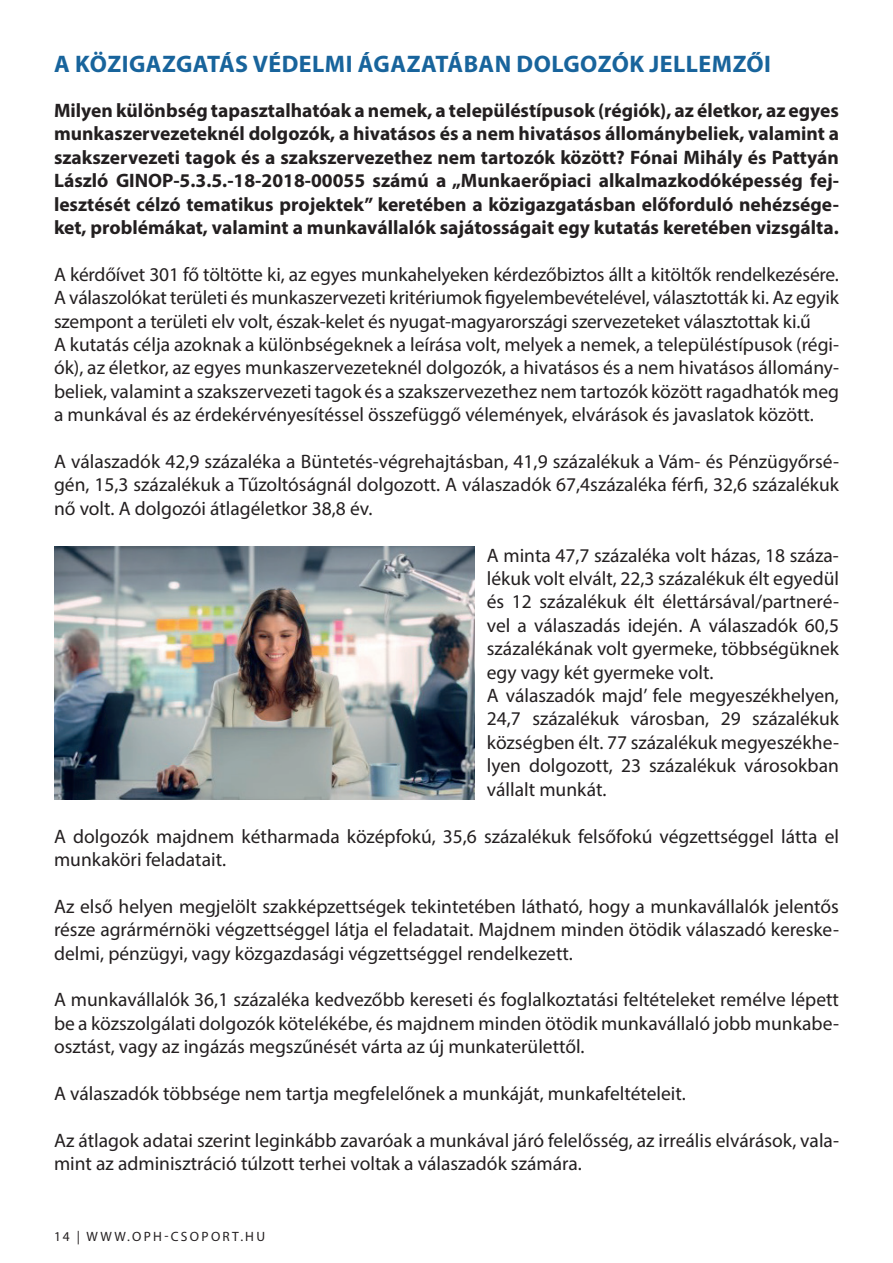
<style>
.page{position:relative;width:893px;height:1263px;background:#fff}
.page>*{position:absolute;margin:0;border:0;box-sizing:border-box;transform-origin:0 0}
.t1{font:700 24px "Myriad Pro";letter-spacing:.02em;color:#18649c}
.t2{font:19.5px/23.4px "Myriad Pro";color:#231f20}
.t3{font:700 19.5px/23.4px "Myriad Pro";color:#231f20;text-align:justify}
.t4{font:13.5px "Myriad Pro";letter-spacing:.17em;color:#231f20}
</style>
<div class="page">
<img style="left:54px;top:546px;width:420px;height:253px">
<p class="t1" style="left:54px;top:48px;width:718px">A KÖZIGAZGATÁS VÉDELMI ÁGAZATÁBAN DOLGOZÓK JELLEMZŐI</p>
<p class="t3" style="left:54px;top:98px;width:786px">Milyen különbség tapasztalhatóak a nemek, a településtípusok (régiók), az életkor, az egyes munkaszervezeteknél dolgozók, a hivatásos és a nem hivatásos állománybeliek, valamint a szakszervezeti tagok és a szakszervezethez nem tartozók között? Fónai Mihály és Pattyán László GINOP-5.3.5.-18-2018-00055 számú a „Munkaerőpiaci alkalmazkodóképesség fej&shy;lesztését célzó tematikus projektek” keretében a közigazgatásban előforduló nehézsége&shy;ket, problémákat, valamint a munkavállalók sajátosságait egy kutatás keretében vizsgálta.</p>
<p class="t2" style="left:54px;top:262px;width:786px">A kérdőívet 301 fő töltötte ki, az egyes munkahelyeken kérdezőbiztos állt a kitöltők rendelkezésére.<br>A válaszolókat területi és munkaszervezeti kritériumok figyelembevételével, választották ki. Az egyik szempont a területi elv volt, észak-kelet és nyugat-magyarországi szervezeteket választottak ki.ű<br>A kutatás célja azoknak a különbségeknek a leírása volt, melyek a nemek, a településtípusok (régi&shy;ók), az életkor, az egyes munkaszervezeteknél dolgozók, a hivatásos és a nem hivatásos állomány&shy;beliek, valamint a szakszervezeti tagok és a szakszervezethez nem tartozók között ragadhatók meg a munkával és az érdekérvényesítéssel összefüggő vélemények, elvárások és javaslatok között.</p>
<p class="t2" style="left:54px;top:449px;width:786px;text-align:justify">A válaszadók 42,9 százaléka a Büntetés-végrehajtásban, 41,9 százalékuk a Vám- és Pénzügyőrsé&shy;gén, 15,3 százalékuk a Tűzoltóságnál dolgozott. A válaszadók 67,4százaléka férfi, 32,6 százalékuk nő volt. A dolgozói átlagéletkor 38,8 év.</p>
<p class="t2" style="left:487px;top:543px;width:354px">A minta 47,7 százaléka volt házas, 18 száza&shy;lékuk volt elvált, 22,3 százalékuk élt egyedül és 12 százalékuk élt élettársával/partneré&shy;vel a válaszadás idején. A válaszadók 60,5 százalékának volt gyermeke, többségüknek egy vagy két gyermeke volt.<br>A válaszadók majd’ fele megyeszékhelyen, 24,7 százalékuk városban, 29 százalékuk községben élt. 77 százalékuk megyeszékhe&shy;lyen dolgozott, 23 százalékuk városokban vállalt munkát.</p>
<p class="t2" style="left:54px;top:824px;width:786px">A dolgozók majdnem kétharmada középfokú, 35,6 százalékuk felsőfokú végzettséggel látta el munkaköri feladatait.</p>
<p class="t2" style="left:54px;top:894px;width:786px;text-align:justify">Az első helyen megjelölt szakképzettségek tekintetében látható, hogy a munkavállalók jelentős része agrármérnöki végzettséggel látja el feladatait. Majdnem minden ötödik válaszadó kereske&shy;delmi, pénzügyi, vagy közgazdasági végzettséggel rendelkezett.</p>
<p class="t2" style="left:54px;top:988px;width:786px;text-align:justify">A munkavállalók 36,1 százaléka kedvezőbb kereseti és foglalkoztatási feltételeket remélve lépett be a közszolgálati dolgozók kötelékébe, és majdnem minden ötödik munkavállaló jobb munkabe&shy;osztást, vagy az ingázás megszűnését várta az új munkaterülettől.</p>
<p class="t2" style="left:54px;top:1081px;width:633px">A válaszadók többsége nem tartja megfelelőnek a munkáját, munkafeltételeit.</p>
<p class="t2" style="left:54px;top:1128px;width:786px">Az átlagok adatai szerint leginkább zavaróak a munkával járó felelősség, az irreális elvárások, vala&shy;mint az adminisztráció túlzott terhei voltak a válaszadók számára.</p>
<p class="t4" style="left:54px;top:1228px;width:213px">14 | WWW.OPH-CSOPORT.HU</p>
</div>
